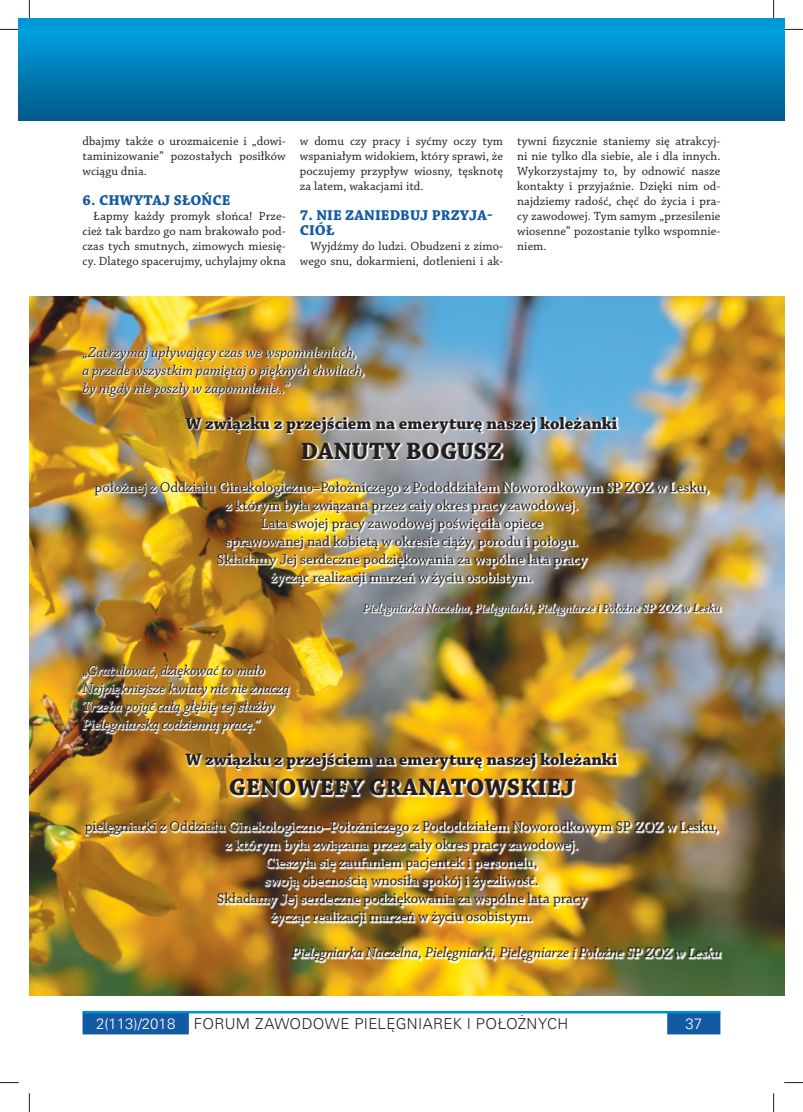
<style>
.page{position:relative;width:803px;height:1112px;background:#fff}
.page>*{position:absolute;margin:0;border:0;box-sizing:border-box;transform-origin:0 0}
.t1{font:700 25px "Chaparral Pro";letter-spacing:-.005em;color:#241f1f}
.t2{font:700 17.5px "Chaparral Pro";letter-spacing:-.005em;color:#241f1f}
.t3{font:15px/18px "Chaparral Pro";letter-spacing:-.005em;color:#241f1f;text-align:center}
.t4{font:italic 15px/18px "Chaparral Pro";letter-spacing:-.005em;color:#241f1f}
.t5{font:15px "USA Light";letter-spacing:.02em;color:#241f1f}
.t6{font:700 15px "Chaparral Pro";letter-spacing:.01em;color:#1359a3}
.t7{font:700 15px "Chaparral Pro";letter-spacing:.03em;color:#1359a3}
.t8{font:15px "USA Light";color:#fff}
.t9{font:12.5px/15px "Chaparral Pro";letter-spacing:.005em;color:#241f1f;text-align:justify}
.t10{font:italic 12.5px "Chaparral Pro";letter-spacing:-.005em;color:#241f1f}
.s1{color:#fff}
</style>
<div class="page">
<svg style="left:19px;top:19px;width:10px;height:101px"></svg>
<svg style="left:83px;top:1013px;width:637px;height:21px"></svg>
<hr style="left:83px;top:1010px;width:637px;height:3px;background:#008fd3">
<div style="left:29px;top:19px;width:755px;height:101px;background:linear-gradient(to bottom,#00a5e6,#005b8b)"></div>
<img style="left:29px;top:297px;width:755px;height:697px">
<img style="left:82px;top:346px;width:640px;height:617px">
<svg style="left:0;top:29px;width:19px;height:1px"></svg>
<svg style="left:784px;top:29px;width:19px;height:1px"></svg>
<svg style="left:0;top:1082px;width:19px;height:1px"></svg>
<svg style="left:784px;top:1082px;width:19px;height:1px"></svg>
<svg style="left:29px;top:0;width:1px;height:19px"></svg>
<svg style="left:29px;top:1093px;width:1px;height:18px"></svg>
<svg style="left:773px;top:0;width:1px;height:19px"></svg>
<svg style="left:773px;top:1093px;width:1px;height:18px"></svg>
<p class="t9" style="left:83px;top:134px;width:205px">dbajmy także o urozmaicenie i „dowi&shy;taminizowanie” pozostałych posiłków wciągu dnia.</p>
<p class="t7" style="left:83px;top:191px;width:140px">6. Chwytaj słońce</p>
<p class="t9" style="left:83px;top:209px;width:205px;text-indent:11px">Łapmy każdy promyk słońca! Prze&shy;cież tak bardzo go nam brakowało pod&shy;czas tych smutnych, zimowych miesię&shy;cy. Dlatego spacerujmy, uchylajmy okna</p>
<p class="t9" style="left:300px;top:134px;width:205px">w domu czy pracy i syćmy oczy tym wspaniałym widokiem, który sprawi, że poczujemy przypływ wiosny, tęsknotę za latem, wakacjami itd.</p>
<p class="t6" style="left:300px;top:206px;width:56px">7. Nie zaniedbu</p>
<p class="t6" style="left:420px;top:206px;width:22px">j prz</p>
<p class="t6" style="left:460px;top:206px;width:34px">yja-</p>
<p class="t6" style="left:300px;top:221px;width:36px">ció ł</p>
<p class="t9" style="left:300px;top:239px;width:205px;text-align:right">Wyjdźmy do ludzi. Obudzeni z zimo&shy;wego snu, dokarmieni, dotlenieni i ak-</p>
<p class="t9" style="left:517px;top:134px;width:205px">tywni fizycznie staniemy się atrakcyj&shy;ni nie tylko dla siebie, ale i dla innych.<br>Wykorzystajmy to, by odnowić nasze kontakty i przyjaźnie. Dzięki nim od&shy;najdziemy radość, chęć do życia i pra&shy;cy zawodowej. Tym samym „przesilenie wiosenne” pozostanie tylko wspomnie&shy;niem.</p>
<p class="t4" style="left:83px;top:343px;width:283px">„Zatrzymaj upływający czas we wspomnieniach, a przede wszystkim pamiętaj o pięknych chwilach, by nigdy nie poszły w zapomnienie..”</p>
<p class="t2" style="left:186px;top:413px;width:433px">W związku z przejściem na emeryturę naszej koleżanki</p>
<h1 class="t1" style="left:301px;top:436px;width:35px">Danut</h1>
<h1 class="t1" style="left:385px;top:436px;width:88px">y Bogusz</h1>
<p class="t3" style="left:95px;top:478px;width:615px">położnej z Oddziału Ginekologiczno–Położniczego z Pododdziałem Noworodkowym SP ZOZ w Lesku, z którym była związana przez cały okres pracy zawodowej.<br>Lata swojej pracy zawodowej poświęciła opiece<br>sprawowanej nad kobietą w okresie ciąży, porodu i połogu.<br>Składamy Jej serdeczne podziękowania za wspólne lata pracy<br>życząc realizacji marzeń w życiu osobistym.</p>
<p class="t10" style="left:363px;top:601px;width:359px">Pielęgniarka Naczelna, Pielęgniarki, Pielęgniarze i Położne SP ZOZ w Lesku</p>
<p class="t4" style="left:83px;top:661px;width:208px">„Gratulować, dziękować to mało Najpiękniejsze kwiaty nic nie znaczą Trzeba pojąć całą głębię tej służby Pielęgniarską codzienną pracę.”</p>
<p class="t2" style="left:186px;top:749px;width:433px">W związku z przejściem na emeryturę naszej koleżanki</p>
<h1 class="t1" style="left:229px;top:772px;width:18px">Geno</h1>
<h1 class="t1" style="left:296px;top:772px;width:90px">wefy Granato</h1>
<h1 class="t1" style="left:484px;top:772px;width:37px">wskie</h1>
<h1 class="t1" style="left:561px;top:772px;width:15px">j</h1>
<p class="t3" style="left:85px;top:817px;width:635px">pielęgniarki z Oddziału Ginekologiczno–Położniczego z Pododdziałem Noworodkowym SP ZOZ w Lesku, z którym była związana przez cały okres pracy zawodowej.<br>Cieszyła się zaufaniem pacjentek i personelu,<br>swoją obecnością wnosiła spokój i życzliwość.<br>Składamy Jej serdeczne podziękowania za wspólne lata pracy<br>życząc realizacji marzeń w życiu osobistym.</p>
<p class="t4" style="left:292px;top:943px;width:430px">Pielęgniarka Naczelna, Pielęgniarki, Pielęgniarze i Położne SP ZOZ w Lesku</p>
<p class="t5" style="left:96px;top:1015px;width:474px"><span class="s1">2(113)/2018</span> FORUM ZAWODOWE PIELĘGNIAREK I POŁOŻNYCH</p>
<p class="t8" style="left:685px;top:1015px;width:18px">37</p>
</div>
